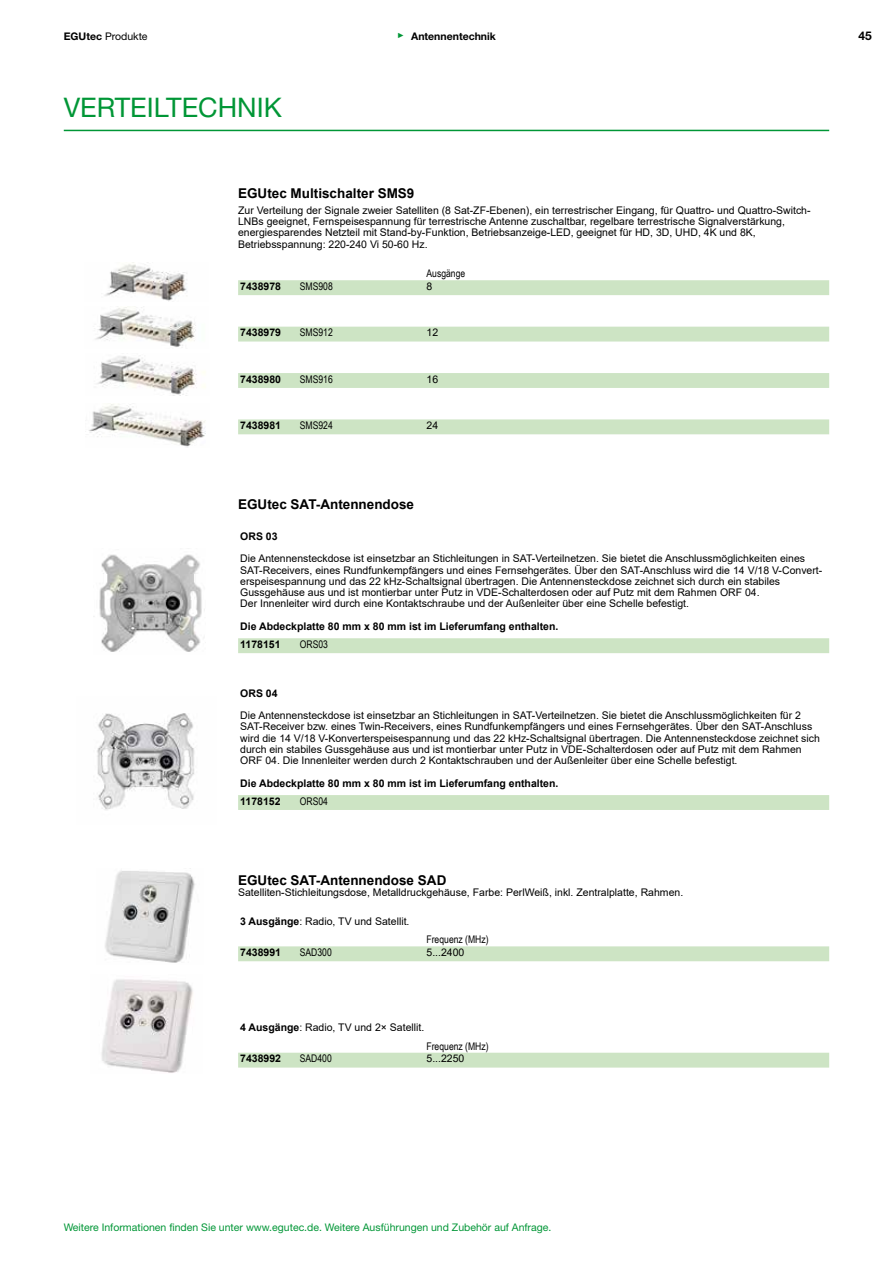
<style>
.page{position:relative;width:893px;height:1263px;background:#fff}
.page>*{position:absolute;margin:0;border:0;box-sizing:border-box;transform-origin:0 0}
.t1{font:27px "Helvetica Neue LT Std";color:#009636}
.t2{font:700 13.5px "Arial";color:#000}
.t3{font:700 12px "Helvetica Neue LT Std";color:#000}
.t4{font:10.5px/11.2px "Arial";color:#000}
.t5{font:700 10.5px/18.3px "Arial";color:#000}
.t6{font:10.5px "Helvetica Neue LT Std";color:#009636}
.t7{font:10.5px "Arial Narrow";color:#000}
.t8{font:700 10.5px "Helvetica Neue LT Std";color:#000}
.t9{font:10.5px "Helvetica Neue LT Std";color:#000}
.s1{font-weight:700}
.s2{font-family:"Arial";font-size:7.5px;color:#009636}
</style>
<div class="page">
<hr style="left:64px;top:130px;width:765px;height:1px;background:#009636">
<div style="left:238px;top:280px;width:591px;height:15px;background:#cde4c4"></div>
<div style="left:238px;top:327px;width:591px;height:14px;background:#cde4c4"></div>
<div style="left:238px;top:373px;width:591px;height:15px;background:#cde4c4"></div>
<div style="left:238px;top:419px;width:591px;height:15px;background:#cde4c4"></div>
<div style="left:238px;top:638px;width:591px;height:15px;background:#cde4c4"></div>
<div style="left:238px;top:795px;width:591px;height:15px;background:#cde4c4"></div>
<div style="left:238px;top:946px;width:591px;height:15px;background:#cde4c4"></div>
<div style="left:238px;top:1053px;width:591px;height:14px;background:#cde4c4"></div>
<img style="left:104px;top:264px;width:83px;height:37px">
<img style="left:95px;top:307px;width:101px;height:40px">
<img style="left:97px;top:356px;width:108px;height:40px">
<img style="left:89px;top:404px;width:117px;height:44px">
<img style="left:99px;top:554px;width:106px;height:98px">
<img style="left:97px;top:713px;width:98px;height:97px">
<img style="left:105px;top:868px;width:90px;height:95px">
<img style="left:101px;top:979px;width:92px;height:94px">
<p class="t9" style="left:64px;top:30px;width:85px"><span class="s1">EGUtec</span> Produkte</p>
<p class="t3" style="left:858px;top:28px;width:15px">45</p>
<p class="t8" style="left:397px;top:29px;width:100px"><span class="s2">►</span> Antennentechnik</p>
<h1 class="t1" style="left:64px;top:92px;width:219px">VERTEILTECHNIK</h1>
<p class="t2" style="left:238px;top:184px;width:178px">EGUtec Multischalter SMS9</p>
<p class="t4" style="left:238px;top:205px;width:574px">Zur Verteilung der Signale zweier Satelliten (8 Sat-ZF-Ebenen), ein terrestrischer Eingang, für Quattro- und Quattro-Switch-LNBs geeignet, Fernspeisespannung für terrestrische Antenne zuschaltbar, regelbare terrestrische Signalverstärkung, energiesparendes Netzteil mit Stand-by-Funktion, Betriebsanzeige-LED, geeignet für HD, 3D, UHD, 4K und 8K, Betriebsspannung: 220-240 Vi 50-60 Hz.</p>
<p class="t7" style="left:426px;top:266px;width:40px">Ausgänge</p>
<p class="t5" style="left:240px;top:277px;width:42px">7438978</p>
<p class="t7" style="left:300px;top:279px;width:35px">SMS908</p>
<p class="t4" style="left:426px;top:281px;width:7px">8</p>
<p class="t5" style="left:240px;top:324px;width:42px">7438979</p>
<p class="t7" style="left:300px;top:325px;width:35px">SMS912</p>
<p class="t4" style="left:426px;top:327px;width:13px">12</p>
<p class="t5" style="left:240px;top:370px;width:42px">7438980</p>
<p class="t7" style="left:300px;top:371px;width:35px">SMS916</p>
<p class="t4" style="left:426px;top:373px;width:13px">16</p>
<p class="t5" style="left:240px;top:416px;width:42px">7438981</p>
<p class="t7" style="left:300px;top:418px;width:35px">SMS924</p>
<p class="t4" style="left:426px;top:420px;width:13px">24</p>
<p class="t2" style="left:238px;top:495px;width:178px">EGUtec SAT-Antennendose</p>
<p class="t5" style="left:240px;top:527px;width:39px">ORS 03</p>
<p class="t4" style="left:240px;top:553px;width:584px">Die Antennensteckdose ist einsetzbar an Stichleitungen in SAT-Verteilnetzen. Sie bietet die Anschlussmöglichkeiten eines SAT-Receivers, eines Rundfunkempfängers und eines Fernsehgerätes. Über den SAT-Anschluss wird die 14 V/18 V-Convert&shy;erspeisespannung und das 22 kHz-Schaltsignal übertragen. Die Antennensteckdose zeichnet sich durch ein stabiles Gussgehäuse aus und ist montierbar unter Putz in VDE-Schalterdosen oder auf Putz mit dem Rahmen ORF 04.<br>Der Innenleiter wird durch eine Kontaktschraube und der Außenleiter über eine Schelle befestigt.</p>
<p class="t5" style="left:240px;top:617px;width:320px">Die Abdeckplatte 80 mm x 80 mm ist im Lieferumfang enthalten.<br>1178151</p>
<p class="t7" style="left:300px;top:637px;width:30px">ORS03</p>
<p class="t5" style="left:240px;top:684px;width:39px">ORS 04</p>
<p class="t4" style="left:240px;top:710px;width:581px">Die Antennensteckdose ist einsetzbar an Stichleitungen in SAT-Verteilnetzen. Sie bietet die Anschlussmöglichkeiten für 2<br>SAT-Receiver bzw. eines Twin-Receivers, eines Rundfunkempfängers und eines Fernsehgerätes. Über den SAT-Anschluss wird die 14 V/18 V-Konverterspeisespannung und das 22 kHz-Schaltsignal übertragen. Die Antennensteckdose zeichnet sich durch ein stabiles Gussgehäuse aus und ist montierbar unter Putz in VDE-Schalterdosen oder auf Putz mit dem Rahmen ORF 04. Die Innenleiter werden durch 2 Kontaktschrauben und der Außenleiter über eine Schelle befestigt.</p>
<p class="t5" style="left:240px;top:774px;width:320px">Die Abdeckplatte 80 mm x 80 mm ist im Lieferumfang enthalten.<br>1178152</p>
<p class="t7" style="left:300px;top:793px;width:30px">ORS04</p>
<p class="t2" style="left:238px;top:870px;width:210px">EGUtec SAT-Antennendose SAD</p>
<p class="t4" style="left:238px;top:886px;width:447px">Satelliten-Stichleitungsdose, Metalldruckgehäuse, Farbe: PerlWeiß, inkl. Zentralplatte, Rahmen.</p>
<p class="t4" style="left:240px;top:916px;width:171px"><span class="s1">3 Ausgänge</span>: Radio, TV und Satellit.</p>
<p class="t7" style="left:426px;top:932px;width:64px">Frequenz (MHz)</p>
<p class="t5" style="left:240px;top:943px;width:42px">7438991</p>
<p class="t7" style="left:300px;top:945px;width:34px">SAD300</p>
<p class="t4" style="left:426px;top:947px;width:39px">5...2400</p>
<p class="t4" style="left:240px;top:1022px;width:186px"><span class="s1">4 Ausgänge</span>: Radio, TV und 2× Satellit.</p>
<p class="t7" style="left:426px;top:1038px;width:64px">Frequenz (MHz)</p>
<p class="t5" style="left:240px;top:1050px;width:42px">7438992</p>
<p class="t7" style="left:300px;top:1051px;width:34px">SAD400</p>
<p class="t4" style="left:426px;top:1053px;width:39px">5...2250</p>
<p class="t6" style="left:64px;top:1221px;width:489px">Weitere Informationen finden Sie unter www.egutec.de. Weitere Ausführungen und Zubehör auf Anfrage.</p>
</div>
